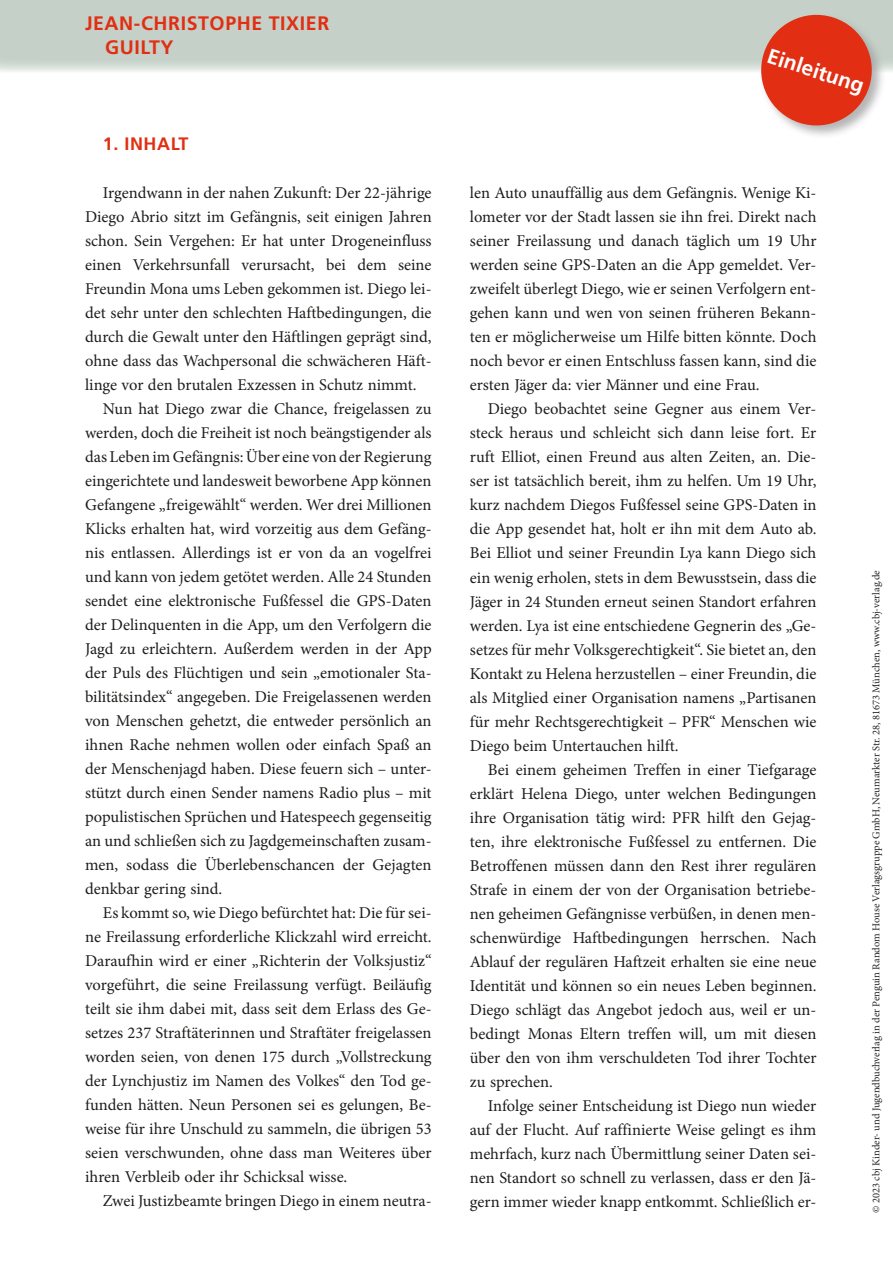
<style>
.page{position:relative;width:893px;height:1263px;background:#fff}
.page>*{position:absolute;margin:0;border:0;box-sizing:border-box;transform-origin:0 0}
.t1{font:700 21px "Frutiger LT Pro";color:#fff}
.t2{font:700 19.5px/24px "Frutiger LT Pro";letter-spacing:.03em;color:#e22e12}
.t3{font:700 18px "Frutiger LT Pro";letter-spacing:.03em;color:#e22e12}
.t4{font:16.5px/24px "Minion Pro";color:#1d1d1b;text-align:justify}
.t5{font:10.5px "Minion Pro";color:#252423}
</style>
<div class="page">
<div style="left:0;top:0;width:893px;height:72px;background:#c4d0c8"></div>
<div style="left:759px;top:13px;width:127px;height:127px;background:#9d9d9d;opacity:.75"></div>
<svg style="left:754px;top:13px;width:124px;height:119px"></svg>
<p class="t2" style="left:105px;top:12px;width:226px;text-indent:-20px">JEAN-CHRISTOPHE TIXIER<br>GUILTY</p>
<p class="t3" style="left:103px;top:133px;width:87px">1. INHALT</p>
<p class="t4" style="left:103px;top:181px;width:330px">Irgendwann in der nahen Zukunft: Der 22-jährige</p>
<p class="t4" style="left:85px;top:205px;width:348px">Diego Abrio sitzt im Gefängnis, seit einigen Jahren</p>
<p class="t4" style="left:85px;top:229px;width:348px">schon. Sein Vergehen: Er hat unter Drogeneinfluss</p>
<p class="t4" style="left:85px;top:253px;width:348px">einen Verkehrsunfall verursacht, bei dem seine</p>
<p class="t4" style="left:85px;top:277px;width:348px">Freundin Mona ums Leben gekommen ist. Diego lei-</p>
<p class="t4" style="left:85px;top:301px;width:348px">det sehr unter den schlechten Haftbedingungen, die</p>
<p class="t4" style="left:85px;top:325px;width:348px">durch die Gewalt unter den Häftlingen geprägt sind,</p>
<p class="t4" style="left:85px;top:349px;width:348px">ohne dass das Wachpersonal die schwächeren Häft-</p>
<p class="t4" style="left:85px;top:373px;width:333px">linge vor den brutalen Exzessen in Schutz nimmt.</p>
<p class="t4" style="left:103px;top:397px;width:330px">Nun hat Diego zwar die Chance, freigelassen zu</p>
<p class="t4" style="left:85px;top:421px;width:348px">werden, doch die Freiheit ist noch beängstigender als</p>
<p class="t4" style="left:85px;top:445px;width:348px">das Leben im Gefängnis: Über eine von der Regierung</p>
<p class="t4" style="left:85px;top:469px;width:348px">eingerichtete und landesweit beworbene App können</p>
<p class="t4" style="left:85px;top:493px;width:348px">Gefangene „freigewählt“ werden. Wer drei Millionen</p>
<p class="t4" style="left:85px;top:517px;width:348px">Klicks erhalten hat, wird vorzeitig aus dem Gefäng-</p>
<p class="t4" style="left:85px;top:541px;width:348px">nis entlassen. Allerdings ist er von da an vogelfrei</p>
<p class="t4" style="left:85px;top:565px;width:348px">und kann von jedem getötet werden. Alle 24 Stunden</p>
<p class="t4" style="left:85px;top:589px;width:348px">sendet eine elektronische Fußfessel die GPS-Daten</p>
<p class="t4" style="left:85px;top:613px;width:348px">der Delinquenten in die App, um den Verfolgern die</p>
<p class="t4" style="left:85px;top:637px;width:348px">Jagd zu erleichtern. Außerdem werden in der App</p>
<p class="t4" style="left:85px;top:661px;width:348px">der Puls des Flüchtigen und sein „emotionaler Sta-</p>
<p class="t4" style="left:85px;top:685px;width:348px">bilitätsindex“ angegeben. Die Freigelassenen werden</p>
<p class="t4" style="left:85px;top:709px;width:348px">von Menschen gehetzt, die entweder persönlich an</p>
<p class="t4" style="left:85px;top:733px;width:348px">ihnen Rache nehmen wollen oder einfach Spaß an</p>
<p class="t4" style="left:85px;top:757px;width:348px">der Menschenjagd haben. Diese feuern sich – unter-</p>
<p class="t4" style="left:85px;top:781px;width:348px">stützt durch einen Sender namens Radio plus – mit</p>
<p class="t4" style="left:85px;top:805px;width:348px">populistischen Sprüchen und Hatespeech gegenseitig</p>
<p class="t4" style="left:85px;top:829px;width:348px">an und schließen sich zu Jagdgemeinschaften zusam-</p>
<p class="t4" style="left:85px;top:853px;width:348px">men, sodass die Überlebenschancen der Gejagten</p>
<p class="t4" style="left:85px;top:877px;width:139px">denkbar gering sind.</p>
<p class="t4" style="left:103px;top:901px;width:330px">Es kommt so, wie Diego befürchtet hat: Die für sei-</p>
<p class="t4" style="left:85px;top:925px;width:348px">ne Freilassung erforderliche Klickzahl wird erreicht.</p>
<p class="t4" style="left:85px;top:949px;width:348px">Daraufhin wird er einer „Richterin der Volksjustiz“</p>
<p class="t4" style="left:85px;top:973px;width:348px">vorgeführt, die seine Freilassung verfügt. Beiläufig</p>
<p class="t4" style="left:85px;top:997px;width:348px">teilt sie ihm dabei mit, dass seit dem Erlass des Ge-</p>
<p class="t4" style="left:85px;top:1021px;width:348px">setzes 237 Straftäterinnen und Straftäter freigelassen</p>
<p class="t4" style="left:85px;top:1045px;width:348px">worden seien, von denen 175 durch „Vollstreckung</p>
<p class="t4" style="left:85px;top:1069px;width:348px">der Lynchjustiz im Namen des Volkes“ den Tod ge-</p>
<p class="t4" style="left:85px;top:1093px;width:348px">funden hätten. Neun Personen sei es gelungen, Be-</p>
<p class="t4" style="left:85px;top:1117px;width:348px">weise für ihre Unschuld zu sammeln, die übrigen 53</p>
<p class="t4" style="left:85px;top:1141px;width:348px">seien verschwunden, ohne dass man Weiteres über</p>
<p class="t4" style="left:85px;top:1165px;width:264px">ihren Verbleib oder ihr Schicksal wisse.</p>
<p class="t4" style="left:103px;top:1189px;width:330px">Zwei Justizbeamte bringen Diego in einem neutra-</p>
<p class="t1" style="left:772px;top:43px;width:102px;rotate:18deg">Einleitung</p>
<p class="t4" style="left:470px;top:181px;width:348px">len Auto unauffällig aus dem Gefängnis. Wenige Ki&shy;lometer vor der Stadt lassen sie ihn frei. Direkt nach seiner Freilassung und danach täglich um 19 Uhr werden seine GPS-Daten an die App gemeldet. Ver&shy;zweifelt überlegt Diego, wie er seinen Verfolgern ent&shy;gehen kann und wen von seinen früheren Bekann&shy;ten er möglicherweise um Hilfe bitten könnte. Doch noch bevor er einen Entschluss fassen kann, sind die ersten Jäger da: vier Männer und eine Frau.</p>
<p class="t4" style="left:470px;top:397px;width:348px;text-indent:18px">Diego beobachtet seine Gegner aus einem Ver&shy;steck heraus und schleicht sich dann leise fort. Er ruft Elliot, einen Freund aus alten Zeiten, an. Die&shy;ser ist tatsächlich bereit, ihm zu helfen. Um 19 Uhr, kurz nachdem Diegos Fußfessel seine GPS-Daten in die App gesendet hat, holt er ihn mit dem Auto ab.<br>Bei Elliot und seiner Freundin Lya kann Diego sich ein wenig erholen, stets in dem Bewusstsein, dass die Jäger in 24 Stunden erneut seinen Standort erfahren werden. Lya ist eine entschiedene Gegnerin des „Ge&shy;setzes für mehr Volksgerechtigkeit“. Sie bietet an, den Kontakt zu Helena herzustellen – einer Freundin, die als Mitglied einer Organisation namens „Partisanen für mehr Rechtsgerechtigkeit – PFR“ Menschen wie Diego beim Untertauchen hilft.</p>
<p class="t4" style="left:470px;top:757px;width:348px;text-indent:18px">Bei einem geheimen Treffen in einer Tiefgarage erklärt Helena Diego, unter welchen Bedingungen ihre Organisation tätig wird: PFR hilft den Gejag&shy;ten, ihre elektronische Fußfessel zu entfernen. Die Betroffenen müssen dann den Rest ihrer regulären Strafe in einem der von der Organisation betriebe&shy;nen geheimen Gefängnisse verbüßen, in denen men&shy;schenwürdige Haftbedingungen herrschen. Nach Ablauf der regulären Haftzeit erhalten sie eine neue Identität und können so ein neues Leben beginnen.<br>Diego schlägt das Angebot jedoch aus, weil er un&shy;bedingt Monas Eltern treffen will, um mit diesen über den von ihm verschuldeten Tod ihrer Tochter zu sprechen.</p>
<p class="t4" style="left:470px;top:1093px;width:348px;text-indent:18px">Infolge seiner Entscheidung ist Diego nun wieder auf der Flucht. Auf raffinierte Weise gelingt es ihm mehrfach, kurz nach Übermittlung seiner Daten sei&shy;nen Standort so schnell zu verlassen, dass er den Jä&shy;gern immer wieder knapp entkommt. Schließlich er-</p>
<p class="t5" style="left:869px;top:1213px;width:644px;rotate:-90deg">© 2023 cbj Kinder- und Jugendbuchverlag in der Penguin Random House Verlagsgruppe GmbH, Neumarkter Str. 28, 81673 München, www.cbj-verlag.de</p>
</div>
